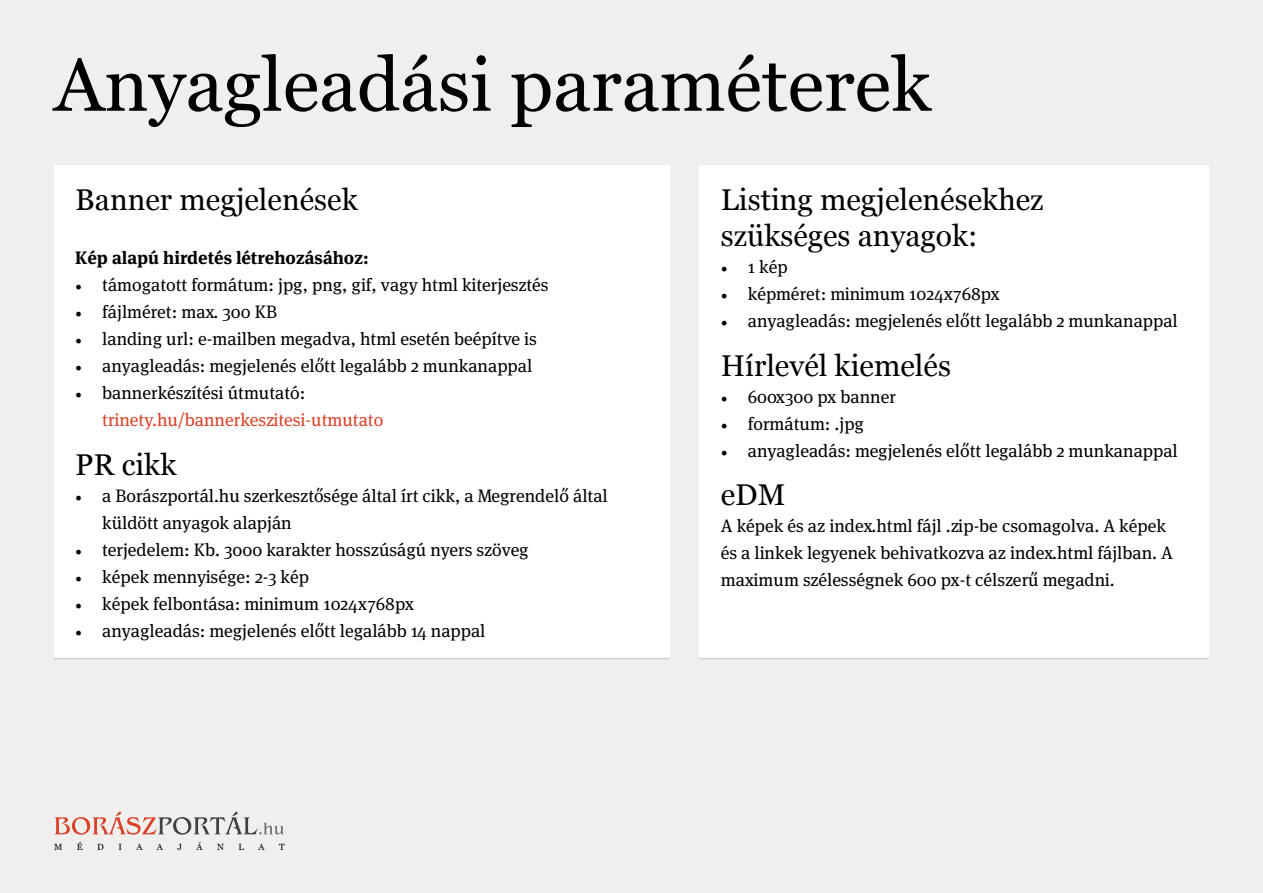
<style>
.page{position:relative;width:1263px;height:893px;background:#f1efed}
.page>*{position:absolute;margin:0;border:0;box-sizing:border-box;transform-origin:0 0}
.t1{font:75px "Georgia";color:#000}
.t2{font:30px/36px "Georgia";color:#000}
.t3{font:18px/27px "FF Meta Serif Pro";color:#000}
.t4{font:18px/27px "FF Meta Serif Pro";color:#dd4026}
.t5{font:700 18px "FF Meta Serif Pro";color:#000}
.t6{font:9px "Georgia";color:#000}
.s1{font-family:"Minion Pro"}
.s2{font-family:"Minion Pro";color:#000}
.s3{color:#000}
</style>
<div class="page">
<svg style="left:54px;top:812px;width:230px;height:23px"></svg>
<div style="left:54px;top:166px;width:616px;height:492px;background:#fff"></div>
<div style="left:699px;top:166px;width:510px;height:492px;background:#fff"></div>
<hr style="left:699px;top:658px;width:510px;height:1px;background:#cdcfd1">
<hr style="left:54px;top:658px;width:616px;height:1px;background:#cdcfd1">
<h1 class="t1" style="left:54px;top:39px;width:879px">Anyagleadási paraméterek</h1>
<h2 class="t2" style="left:75px;top:182px;width:284px">Banner megjelenések</h2>
<p class="t5" style="left:75px;top:243px;width:295px">Kép alapú hirdetés létrehozásához:</p>
<p class="t3" style="left:75px;top:270px;width:475px"><span class="s1">•</span> támogatott formátum: jpg, png, gif, vagy html kiterjesztés</p>
<p class="t3" style="left:75px;top:297px;width:203px"><span class="s1">•</span> fájlméret: max. 300 KB</p>
<p class="t3" style="left:75px;top:324px;width:463px"><span class="s1">•</span> landing url: e-mailben megadva, html esetén beépítve is</p>
<p class="t3" style="left:75px;top:351px;width:458px"><span class="s1">•</span> anyagleadás: megjelenés előtt legalább 2 munkanappal</p>
<p class="t4" style="left:102px;top:378px;width:282px;text-indent:-27px"><span class="s2">•</span> <span class="s3">bannerkészítési útmutató: </span>trinety.hu/bannerkeszitesi-utmutato</p>
<h2 class="t2" style="left:75px;top:447px;width:103px">PR cikk</h2>
<p class="t3" style="left:102px;top:481px;width:507px;text-indent:-27px"><span class="s1">•</span> a Borászportál.hu szerkesztősége által írt cikk, a Megrendelő által küldött anyagok alapján</p>
<p class="t3" style="left:75px;top:535px;width:455px"><span class="s1">•</span> terjedelem: Kb. 3000 karakter hosszúságú nyers szöveg</p>
<p class="t3" style="left:75px;top:562px;width:235px"><span class="s1">•</span> képek mennyisége: 2-3 kép</p>
<p class="t3" style="left:75px;top:589px;width:340px"><span class="s1">•</span> képek felbontása: minimum 1024x768px</p>
<p class="t3" style="left:75px;top:616px;width:412px"><span class="s1">•</span> anyagleadás: megjelenés előtt legalább 14 nappal</p>
<p class="t6" style="left:54px;top:841px;width:10px">M</p>
<p class="t6" style="left:77px;top:841px;width:7px">é</p>
<p class="t6" style="left:97px;top:841px;width:8px">d</p>
<p class="t6" style="left:118px;top:841px;width:5px">i</p>
<p class="t6" style="left:136px;top:841px;width:8px">a</p>
<p class="t6" style="left:157px;top:841px;width:8px">a</p>
<p class="t6" style="left:177px;top:841px;width:6px">j</p>
<p class="t6" style="left:197px;top:841px;width:8px">á</p>
<p class="t6" style="left:217px;top:841px;width:8px">n</p>
<p class="t6" style="left:239px;top:841px;width:7px">l</p>
<p class="t6" style="left:258px;top:841px;width:8px">a</p>
<p class="t6" style="left:279px;top:841px;width:7px">t</p>
<h2 class="t2" style="left:721px;top:182px;width:324px">Listing megjelenésekhez szükséges anyagok:</h2>
<p class="t3" style="left:721px;top:252px;width:68px"><span class="s1">•</span> 1 kép</p>
<p class="t3" style="left:721px;top:279px;width:281px"><span class="s1">•</span> képméret: minimum 1024x768px</p>
<p class="t3" style="left:721px;top:306px;width:458px"><span class="s1">•</span> anyagleadás: megjelenés előtt legalább 2 munkanappal</p>
<h2 class="t2" style="left:721px;top:348px;width:232px">Hírlevél kiemelés</h2>
<p class="t3" style="left:721px;top:382px;width:177px"><span class="s1">•</span> 600x300 px banner</p>
<p class="t3" style="left:721px;top:409px;width:145px"><span class="s1">•</span> formátum: .jpg</p>
<p class="t3" style="left:721px;top:436px;width:458px"><span class="s1">•</span> anyagleadás: megjelenés előtt legalább 2 munkanappal</p>
<h2 class="t2" style="left:721px;top:478px;width:66px">eDM</h2>
<p class="t3" style="left:721px;top:512px;width:454px">A képek és az index.html fájl .zip-be csomagolva. A képek és a linkek legyenek behivatkozva az index.html fájlban. A maximum szélességnek 600 px-t célszerű megadni.</p>
</div>
